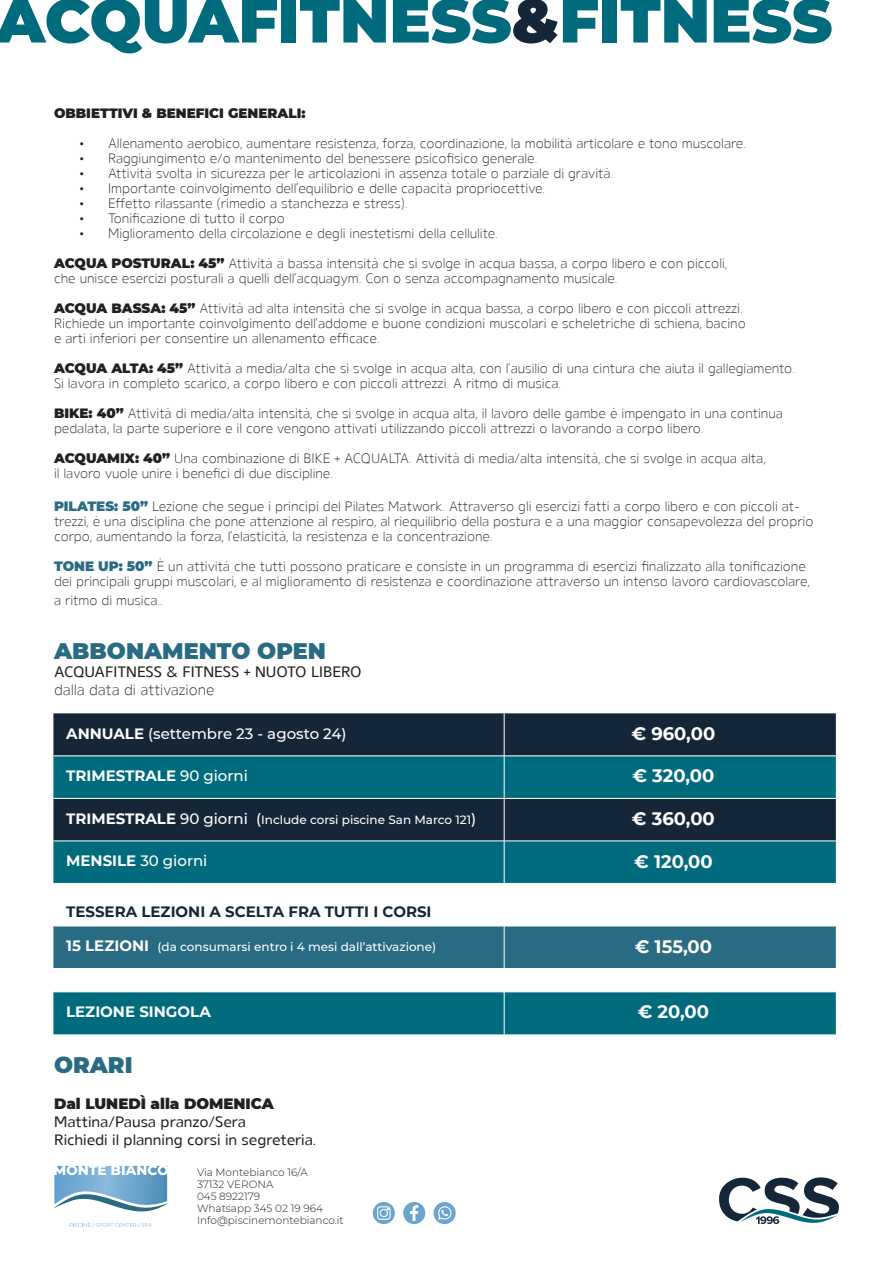
<style>
.page{position:relative;width:893px;height:1263px;background:#fff}
.page>*{position:absolute;margin:0;border:0;box-sizing:border-box;transform-origin:0 0}
.t1{font:900 61.5px "Montserrat";color:#006b7d}
.t2{font:900 22.5px "Montserrat";color:#296b82}
.t3{font:700 18px "Montserrat";color:#fff}
.t4{font:500 15px "Gelder Sans";color:#231f20}
.t5{font:500 15px "Montserrat";color:#fff}
.t6{font:700 15px "Montserrat";color:#142638}
.t7{font:700 15px "Montserrat";color:#fff}
.t8{font:300 15px "Gelder Sans";color:#231f20}
.t9{font:900 15px "Montserrat";color:#231f20}
.t10{font:300 13.5px/15px "Gelder Sans";color:#231f20}
.t11{font:900 13.5px "Montserrat";color:#231f20}
.t12{font:500 12px "Montserrat";color:#fff}
.t13{font:300 10.5px "Montserrat";color:#231f20}
.s1{color:#142638}
.s2{font-family:"Montserrat";font-weight:900}
.s3{font-family:"Montserrat";font-weight:900;color:#296b82}
.s4{font-weight:700}
.s5{font-weight:500}
.s6{font-weight:700;font-size:15px}
.s7{font-size:15px}
</style>
<div class="page">
<svg style="left:54px;top:1166px;width:114px;height:46px"></svg>
<svg style="left:70px;top:1222px;width:82px;height:5px"></svg>
<div style="left:403px;top:1202px;width:22px;height:22px;background:#6ba4cc;border-radius:50%"></div>
<svg style="left:410px;top:1205px;width:8px;height:16px"></svg>
<div style="left:373px;top:1202px;width:22px;height:22px;background:#6ba4cc;border-radius:50%"></div>
<svg style="left:377px;top:1206px;width:14px;height:14px"></svg>
<div style="left:434px;top:1202px;width:22px;height:22px;background:#6ba4cc;border-radius:50%"></div>
<svg style="left:438px;top:1206px;width:13px;height:14px"></svg>
<div style="left:53px;top:713px;width:783px;height:43px;background:#142638"></div>
<svg style="left:53px;top:757px;width:783px;height:277px;fill:#006b7d"></svg>
<div style="left:53px;top:927px;width:783px;height:41px;background:#296b82"></div>
<hr style="left:504px;top:713px;width:1px;height:43px;background:#fff">
<hr style="left:504px;top:756px;width:1px;height:42px;background:#fff">
<hr style="left:53px;top:798px;width:451px;height:1px;background:#fff">
<hr style="left:504px;top:798px;width:332px;height:1px;background:#fff">
<hr style="left:504px;top:798px;width:1px;height:43px;background:#fff">
<hr style="left:53px;top:841px;width:451px;height:1px;background:#fff">
<hr style="left:504px;top:841px;width:332px;height:1px;background:#fff">
<hr style="left:504px;top:841px;width:1px;height:42px;background:#fff">
<hr style="left:53px;top:883px;width:451px;height:1px;background:#fff">
<hr style="left:504px;top:883px;width:332px;height:1px;background:#fff">
<hr style="left:53px;top:926px;width:451px;height:1px;background:#fff">
<hr style="left:504px;top:926px;width:332px;height:1px;background:#fff">
<hr style="left:504px;top:926px;width:1px;height:42px;background:#fff">
<hr style="left:53px;top:968px;width:451px;height:1px;background:#fff">
<hr style="left:504px;top:968px;width:332px;height:1px;background:#fff">
<hr style="left:53px;top:991px;width:451px;height:1px;background:#fff">
<hr style="left:504px;top:991px;width:332px;height:1px;background:#fff">
<hr style="left:504px;top:992px;width:1px;height:42px;background:#fff">
<svg style="left:719px;top:1177px;width:120px;height:48px"></svg>
<p class="t1" style="left:-4px;top:-25px;width:838px">ACQUAFITNESS<span class="s1">&amp;</span>FITNESS</p>
<p class="t11" style="left:54px;top:103px;width:253px">OBBIETTIVI &amp; BENEFICI GENERALI:</p>
<p class="t10" style="left:80px;top:136px;width:668px">• Allenamento aerobico, aumentare resistenza, forza, coordinazione, la mobilità articolare e tono muscolare.</p>
<p class="t10" style="left:80px;top:151px;width:459px">• Raggiungimento e/o mantenimento del benessere psicofisico generale.</p>
<p class="t10" style="left:80px;top:166px;width:535px">• Attività svolta in sicurezza per le articolazioni in assenza totale o parziale di gravità.</p>
<p class="t10" style="left:80px;top:181px;width:467px">• Importante coinvolgimento dell’equilibrio e delle capacità propriocettive.</p>
<p class="t10" style="left:80px;top:196px;width:330px">• Effetto rilassante (rimedio a stanchezza e stress).</p>
<p class="t10" style="left:80px;top:211px;width:207px">• Tonificazione di tutto il corpo</p>
<p class="t10" style="left:80px;top:226px;width:420px">• Miglioramento della circolazione e degli inestetismi della cellulite.</p>
<p class="t10" style="left:54px;top:256px;width:674px"><span class="s2">ACQUA POSTURAL: 45”</span> Attività a bassa intensità che si svolge in acqua bassa, a corpo libero e con piccoli,</p>
<p class="t10" style="left:54px;top:271px;width:565px">che unisce esercizi posturali a quelli dell’acquagym. Con o senza accompagnamento musicale.</p>
<p class="t10" style="left:54px;top:301px;width:690px"><span class="s2">ACQUA BASSA: 45”</span> Attività ad alta intensità che si svolge in acqua bassa, a corpo libero e con piccoli attrezzi.</p>
<p class="t10" style="left:54px;top:316px;width:693px">Richiede un importante coinvolgimento dell’addome e buone condizioni muscolari e scheletriche di schiena, bacino</p>
<p class="t10" style="left:54px;top:331px;width:327px">e arti inferiori per consentire un allenamento efficace.</p>
<p class="t10" style="left:54px;top:361px;width:742px"><span class="s2">ACQUA ALTA: 45”</span> Attività a media/alta che si svolge in acqua alta, con l’ausilio di una cintura che aiuta il gallegiamento.</p>
<p class="t10" style="left:54px;top:376px;width:509px">Si lavora in completo scarico, a corpo libero e con piccoli attrezzi. A ritmo di musica.</p>
<p class="t10" style="left:54px;top:406px;width:730px"><span class="s2">BIKE: 40”</span> Attività di media/alta intensità, che si svolge in acqua alta, il lavoro delle gambe è impengato in una continua</p>
<p class="t10" style="left:54px;top:421px;width:651px">pedalata, la parte superiore e il core vengono attivati utilizzando piccoli attrezzi o lavorando a corpo libero.</p>
<p class="t10" style="left:54px;top:451px;width:713px"><span class="s2">ACQUAMIX: 40”</span> Una combinazione di BIKE + ACQUALTA. Attività di media/alta intensità, che si svolge in acqua alta,</p>
<p class="t10" style="left:54px;top:466px;width:280px">il lavoro vuole unire i benefici di due discipline.</p>
<p class="t10" style="left:54px;top:499px;width:761px"><span class="s3">PILATES: 50”</span> Lezione che segue i principi del Pilates Matwork. Attraverso gli esercizi fatti a corpo libero e con piccoli at&shy;trezzi, è una disciplina che pone attenzione al respiro, al riequilibrio della postura e a una maggior consapevolezza del proprio corpo, aumentando la forza, l’elasticità, la resistenza e la concentrazione.</p>
<p class="t10" style="left:54px;top:559px;width:757px"><span class="s3">TONE UP: 50”</span> È un attività che tutti possono praticare e consiste in un programma di esercizi finalizzato alla tonificazione dei principali gruppi muscolari, e al miglioramento di resistenza e coordinazione attraverso un intenso lavoro cardiovascolare,</p>
<p class="t10" style="left:54px;top:592px;width:110px">a ritmo di musica..</p>
<p class="t2" style="left:54px;top:634px;width:274px">ABBONAMENTO OPEN</p>
<p class="t4" style="left:54px;top:661px;width:309px">ACQUAFITNESS &amp; FITNESS + NUOTO LIBERO</p>
<p class="t8" style="left:54px;top:680px;width:162px">dalla data di attivazione</p>
<p class="t5" style="left:66px;top:723px;width:282px"><span class="s4">ANNUALE</span> (settembre 23 - agosto 24)</p>
<p class="t3" style="left:631px;top:720px;width:85px">€ 960,00</p>
<p class="t7" style="left:66px;top:765px;width:183px">TRIMESTRALE <span class="s5">90 giorni</span></p>
<p class="t3" style="left:632px;top:763px;width:83px">€ 320,00</p>
<p class="t12" style="left:66px;top:811px;width:412px"><span class="s6">TRIMESTRALE</span> <span class="s7">90 giorni (</span>Include corsi piscine San Marco 121<span class="s7">)</span></p>
<p class="t3" style="left:632px;top:806px;width:84px">€ 360,00</p>
<p class="t5" style="left:66px;top:850px;width:143px"><span class="s4">MENSILE</span> 30 giorni</p>
<p class="t3" style="left:634px;top:848px;width:80px">€ 120,00</p>
<p class="t6" style="left:66px;top:901px;width:367px">TESSERA LEZIONI A SCELTA FRA TUTTI I CORSI</p>
<p class="t12" style="left:66px;top:938px;width:372px"><span class="s6">15 LEZIONI</span> (da consumarsi entro i 4 mesi dall’attivazione)</p>
<p class="t3" style="left:635px;top:933px;width:79px">€ 155,00</p>
<p class="t7" style="left:66px;top:1001px;width:146px">LEZIONE SINGOLA</p>
<p class="t3" style="left:638px;top:999px;width:73px">€ 20,00</p>
<p class="t2" style="left:54px;top:1048px;width:80px">ORARI</p>
<p class="t9" style="left:54px;top:1092px;width:221px">Dal LUNEDÌ alla DOMENICA</p>
<p class="t4" style="left:54px;top:1111px;width:194px">Mattina/Pausa pranzo/Sera</p>
<p class="t4" style="left:54px;top:1129px;width:264px">Richiedi il planning corsi in segreteria.</p>
<p class="t13" style="left:197px;top:1165px;width:112px">Via Montebianco 16/A</p>
<p class="t13" style="left:197px;top:1177px;width:78px">37132 VERONA</p>
<p class="t13" style="left:197px;top:1189px;width:65px">045 8922179</p>
<p class="t13" style="left:197px;top:1201px;width:127px">Whatsapp 345 02 19 964</p>
<p class="t13" style="left:197px;top:1213px;width:148px">Info@piscinemontebianco.it</p>
</div>
